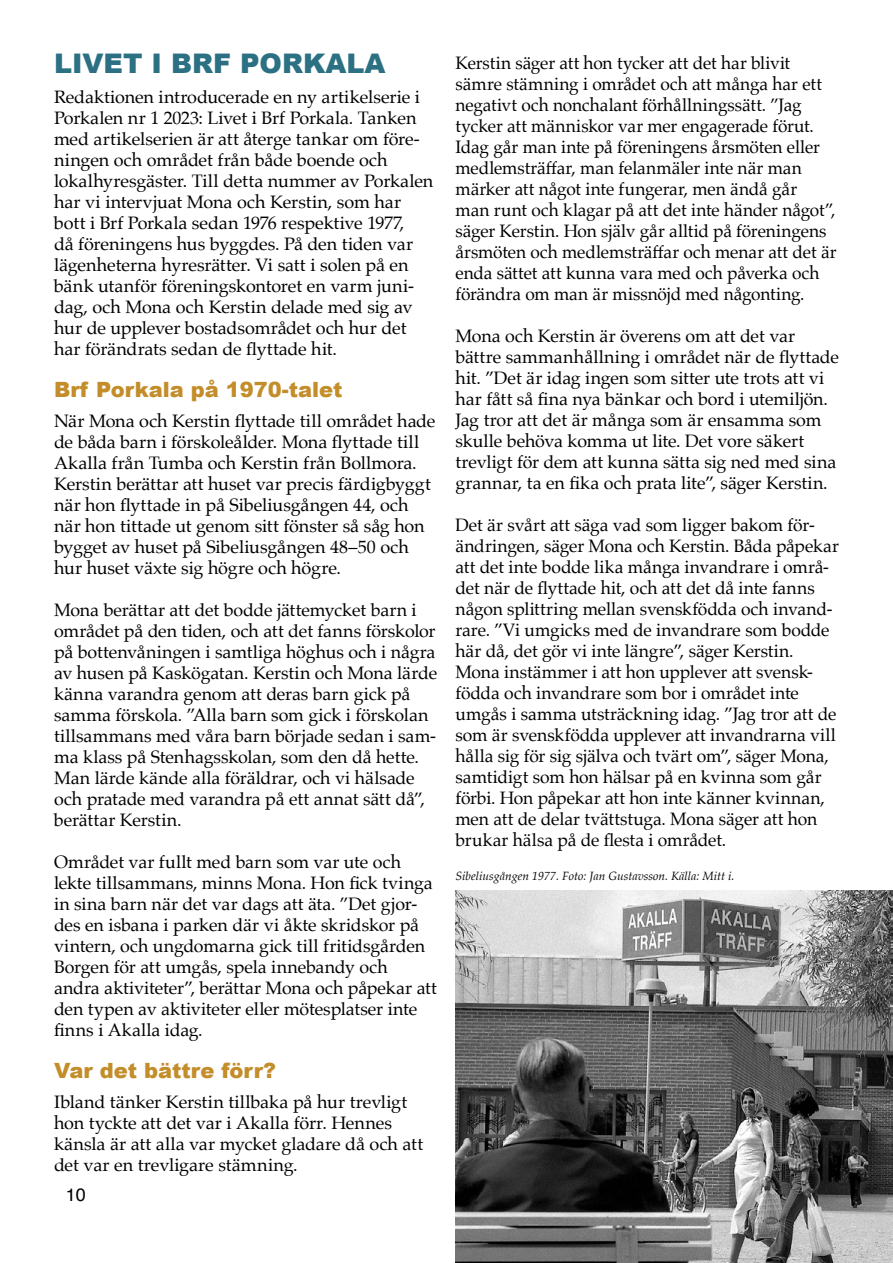
<style>
.page{position:relative;width:893px;height:1263px;background:#fff}
.page>*{position:absolute;margin:0;border:0;box-sizing:border-box;transform-origin:0 0}
.t1{font:900 27px "Arial";color:#2b7083}
.t2{font:900 21px "Arial";color:#c38d2a}
.t3{font:18px/21px "Palatino";letter-spacing:-.005em;color:#000}
.t4{font:18px/21px "Palatino";letter-spacing:-.005em;color:#000;scale:.96 1}
.t5{font:18px "Helvetica";color:#000}
.t6{font:italic 12px "Palatino";color:#000}
</style>
<div class="page">
<img style="left:455px;top:890px;width:438px;height:373px">
<h1 class="t1" style="left:54px;top:49px;width:333px">LIVET I BRF PORKALA</h1>
<p class="t3" style="left:54px;top:88px;width:381px">Redaktionen introducerade en ny artikelserie i Porkalen nr 1 2023: Livet i Brf Porkala. Tanken med artikelserien är att återge tankar om före&shy;ningen och området från både boende och lokalhyresgäster. Till detta nummer av Porkalen har vi intervjuat Mona och Kerstin, som har bott i Brf Porkala sedan 1976 respektive 1977,<br>då föreningens hus byggdes. På den tiden var lägenheterna hyresrätter. Vi satt i solen på en bänk utanför föreningskontoret en varm juni&shy;dag, och Mona och Kerstin delade med sig av hur de upplever bostadsområdet och hur det har förändrats sedan de 昀氀yttade hit.</p>
<p class="t2" style="left:54px;top:378px;width:290px">Brf Porkala på 1970-talet</p>
<p class="t3" style="left:54px;top:410px;width:383px">När Mona och Kerstin 昀氀yttade till området hade de båda barn i förskoleålder. Mona 昀氀yttade till Akalla från Tumba och Kerstin från Bollmora.<br>Kerstin berättar att huset var precis färdigbyggt när hon 昀氀yttade in på Sibeliusgången 44, och när hon tittade ut genom sitt fönster så såg hon bygget av huset på Sibeliusgången 48–50 och hur huset växte sig högre och högre.</p>
<p class="t3" style="left:54px;top:601px;width:385px">Mona berättar att det bodde jättemycket barn i området på den tiden, och att det fanns förskolor på bottenvåningen i samtliga höghus och i några av husen på Kaskögatan. Kerstin och Mona lärde känna varandra genom att deras barn gick på samma förskola. ”Alla barn som gick i förskolan tillsammans med våra barn började sedan i sam&shy;ma klass på Stenhagsskolan, som den då hette.<br>Man lärde kände alla föräldrar, och vi hälsade och pratade med varandra på ett annat sätt då”, berättar Kerstin.</p>
<p class="t3" style="left:54px;top:853px;width:385px">Området var fullt med barn som var ute och lekte tillsammans, minns Mona. Hon 昀椀ck tvinga in sina barn när det var dags att äta. ”Det gjor&shy;des en isbana i parken där vi åkte skridskor på vintern, och ungdomarna gick till fritidsgården Borgen för att umgås, spela innebandy och andra aktiviteter”, berättar Mona och påpekar att den typen av aktiviteter eller mötesplatser inte<br>昀椀nns i Akalla idag.</p>
<p class="t2" style="left:54px;top:1059px;width:223px">Var det bättre förr?</p>
<p class="t3" style="left:54px;top:1092px;width:371px">Ibland tänker Kerstin tillbaka på hur trevligt hon tyckte att det var i Akalla förr. Hennes känsla är att alla var mycket gladare då och att det var en trevligare stämning.</p>
<p class="t5" style="left:66px;top:1187px;width:22px">10</p>
<p class="t4" style="left:455px;top:54px;width:398px">Kerstin säger att hon tycker att det har blivit sämre stämning i området och att många har ett negativt och nonchalant förhållningssätt. ”Jag tycker att människor var mer engagerade förut.<br>Idag går man inte på föreningens årsmöten eller medlemsträ昀昀ar, man felanmäler inte när man märker att något inte fungerar, men ändå går<br>man runt och klagar på att det inte händer något”, säger Kerstin. Hon själv går alltid på föreningens årsmöten och medlemsträ昀昀ar och menar att det är enda sättet att kunna vara med och påverka och förändra om man är missnöjd med någonting.</p>
<p class="t3" style="left:455px;top:327px;width:385px">Mona och Kerstin är överens om att det var bättre sammanhållning i området när de 昀氀yttade hit. ”Det är idag ingen som sitter ute trots att vi har fått så 昀椀na nya bänkar och bord i utemiljön.<br>Jag tror att det är många som är ensamma som skulle behöva komma ut lite. Det vore säkert trevligt för dem att kunna sätta sig ned med sina grannar, ta en 昀椀ka och prata lite”, säger Kerstin.</p>
<p class="t3" style="left:455px;top:516px;width:385px">Det är svårt att säga vad som ligger bakom för&shy;ändringen, säger Mona och Kerstin. Båda påpekar att det inte bodde lika många invandrare i områ&shy;det när de 昀氀yttade hit, och att det då inte fanns någon splittring mellan svenskfödda och invand&shy;rare. ”Vi umgicks med de invandrare som bodde här då, det gör vi inte längre”, säger Kerstin.<br>Mona instämmer i att hon upplever att svensk&shy;födda och invandrare som bor i området inte umgås i samma utsträckning idag. ”Jag tror att de som är svenskfödda upplever att invandrarna vill hålla sig för sig själva och tvärt om”, säger Mona, samtidigt som hon hälsar på en kvinna som går förbi. Hon påpekar att hon inte känner kvinnan, men att de delar tvättstuga. Mona säger att hon brukar hälsa på de 昀氀esta i området.</p>
<p class="t6" style="left:455px;top:871px;width:280px">Sibeliusgången 1977. Foto: Jan Gustavsson. Källa: Mitt i.</p>
</div>
